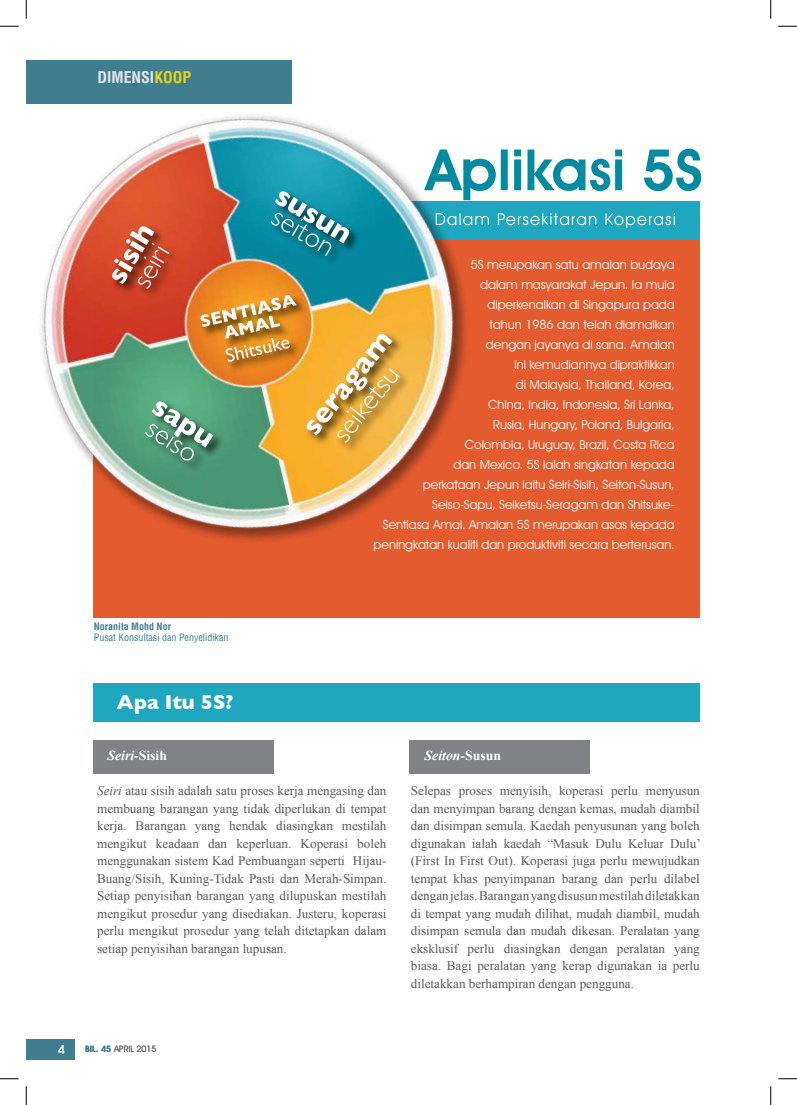
<style>
.page{position:relative;width:797px;height:1105px;background:#fff}
.page>*{position:absolute;margin:0;border:0;box-sizing:border-box;transform-origin:0 0}
.t1{font:700 20.38px "Gill Sans";color:#fff}
.t2{font:700 condensed 15.75px "Helvetica";color:#e6e7e8}
.t3{font:italic 700 13.75px "Times New Roman";color:#fff}
.t4{font:13.12px/17.5px "Times New Roman";color:#58595b;text-align:justify}
.t5{font:12.5px/20px "Avant Garde IT Cby BT";color:#fff;text-align:right}
.t6{font:600 12.5px "Avant Garde IT Cby BT";color:#fff}
.t7{font:condensed 10px/11.2px "Helvetica";color:#407d8e}
.t8{font:8.75px "Avant Garde IT Cby BT";letter-spacing:.005em;color:#58595b}
.s1{color:#e7d51b}
.s2{font-weight:700}
.s3{font-style:normal}
.s4{font-style:italic}
.s5{font-weight:600;color:#407d8e}
.s6{font-size:12.5px}
</style>
<div class="page">
<div style="left:26px;top:1039px;width:49px;height:21px;background:#407d8e"></div>
<div style="left:94px;top:201px;width:605px;height:39px;background:#20a7c0"></div>
<div style="left:94px;top:684px;width:605px;height:38px;background:#20a7c0"></div>
<div style="left:94px;top:740px;width:180px;height:34px;background:#808285"></div>
<div style="left:409px;top:740px;width:180px;height:34px;background:#808285"></div>
<div style="left:94px;top:240px;width:605px;height:377px;background:#e45b2f"></div>
<svg style="left:544px;top:213px;width:130px;height:15px"></svg>
<img style="left:26px;top:60px;width:518px;height:558px">
<div style="left:111px;top:225px;width:55px;height:70px;background:#000;opacity:.75"></div>
<div style="left:137px;top:242px;width:43px;height:58px;background:#000;opacity:.75"></div>
<svg style="left:112px;top:225px;width:57px;height:64px"></svg>
<div style="left:151px;top:400px;width:73px;height:58px;background:#000;opacity:.75"></div>
<div style="left:144px;top:422px;width:61px;height:50px;background:#000;opacity:.75"></div>
<svg style="left:145px;top:401px;width:68px;height:60px"></svg>
<div style="left:273px;top:190px;width:87px;height:64px;background:#000;opacity:.75"></div>
<div style="left:269px;top:212px;width:74px;height:55px;background:#000;opacity:.75"></div>
<svg style="left:271px;top:191px;width:79px;height:65px"></svg>
<div style="left:305px;top:332px;width:98px;height:114px;background:#000;opacity:.75"></div>
<div style="left:336px;top:367px;width:75px;height:87px;background:#000;opacity:.75"></div>
<svg style="left:307px;top:334px;width:93px;height:109px"></svg>
<div style="left:224px;top:336px;width:77px;height:37px;background:#000;opacity:.75"></div>
<div style="left:199px;top:293px;width:109px;height:57px;background:#000;opacity:.75"></div>
<img style="left:200px;top:295px;width:97px;height:67px">
<svg style="left:424px;top:149px;width:277px;height:51px"></svg>
<svg style="left:0;top:25px;width:19px;height:2px"></svg>
<svg style="left:778px;top:25px;width:19px;height:2px"></svg>
<svg style="left:0;top:1078px;width:19px;height:1px"></svg>
<svg style="left:778px;top:1078px;width:19px;height:1px"></svg>
<svg style="left:25px;top:0;width:2px;height:19px"></svg>
<svg style="left:25px;top:1086px;width:2px;height:19px"></svg>
<svg style="left:770px;top:0;width:1px;height:19px"></svg>
<svg style="left:770px;top:1086px;width:1px;height:19px"></svg>
<p class="t2" style="left:97px;top:68px;width:95px">DIMENSI<span class="s1">KOOP</span></p>
<p class="t7" style="left:94px;top:621px;width:136px"><span class="s2">Noranita Mohd Nor<br></span>Pusat Konsultasi dan Penyelidikan</p>
<p class="t5" style="left:373px;top:254px;width:302px">5S merupakan satu amalan budaya<br>dalam masyarakat Jepun. Ia mula<br>diperkenalkan di Singapura pada<br>tahun 1986 dan telah diamalkan<br>dengan jayanya di sana. Amalan<br>ini kemudiannya dipraktikkan<br>di Malaysia, Thailand, Korea,<br>China, India, Indonesia, Sri Lanka,<br>Rusia, Hungary, Poland, Bulgaria,<br>Colombia, Uruguay, Brazil, Costa Rica<br>dan Mexico. 5S ialah singkatan kepada<br>perkataan Jepun iaitu Seiri-Sisih, Seiton-Susun, Seiso-Sapu, Seiketsu-Seragam dan Shitsuke-<br>Sentiasa Amal. Amalan 5S merupakan asas kepada peningkatan kualiti dan produktiviti secara berterusan.</p>
<p class="t1" style="left:117px;top:690px;width:118px">Apa Itu 5S?</p>
<p class="t3" style="left:107px;top:746px;width:61px">Seiri-<span class="s3">Sisih</span></p>
<p class="t4" style="left:97px;top:782px;width:291px"><span class="s4">Seiri</span> atau sisih adalah satu proses kerja mengasing dan membuang barangan yang tidak diperlukan di tempat kerja. Barangan yang hendak diasingkan mestilah mengikut keadaan dan keperluan. Koperasi boleh menggunakan sistem Kad Pembuangan seperti Hijau-Buang/Sisih, Kuning-Tidak Pasti dan Merah-Simpan.<br>Setiap penyisihan barangan yang dilupuskan mestilah mengikut prosedur yang disediakan. Justeru, koperasi perlu mengikut prosedur yang telah ditetapkan dalam setiap penyisihan barangan lupusan.</p>
<p class="t6" style="left:58px;top:1042px;width:9px">4</p>
<p class="t8" style="left:85px;top:1044px;width:73px"><span class="s5">BIL. 45</span> APRIL 2015</p>
<p class="t3" style="left:424px;top:746px;width:78px">Seiton<span class="s3">-Susun</span></p>
<p class="t4" style="left:411px;top:782px;width:291px">Selepas proses menyisih, koperasi perlu menyusun dan menyimpan barang dengan kemas, mudah diambil dan disimpan semula. Kaedah penyusunan yang boleh digunakan ialah kaedah “Masuk Dulu Keluar Dulu’ (First In First Out). Koperasi juga perlu mewujudkan tempat khas penyimpanan barang dan perlu dilabel dengan jelas. Barangan yang disusun mestilah diletakkan di tempat yang mudah dilihat, mudah diambil, mudah disimpan semula dan mudah dikesan. Peralatan yang eksklusif perlu diasingkan dengan peralatan yang biasa. Bagi peralatan yang kerap digunakan ia perlu diletakkan berhampiran dengan pengguna<span class="s6">.</span></p>
</div>
